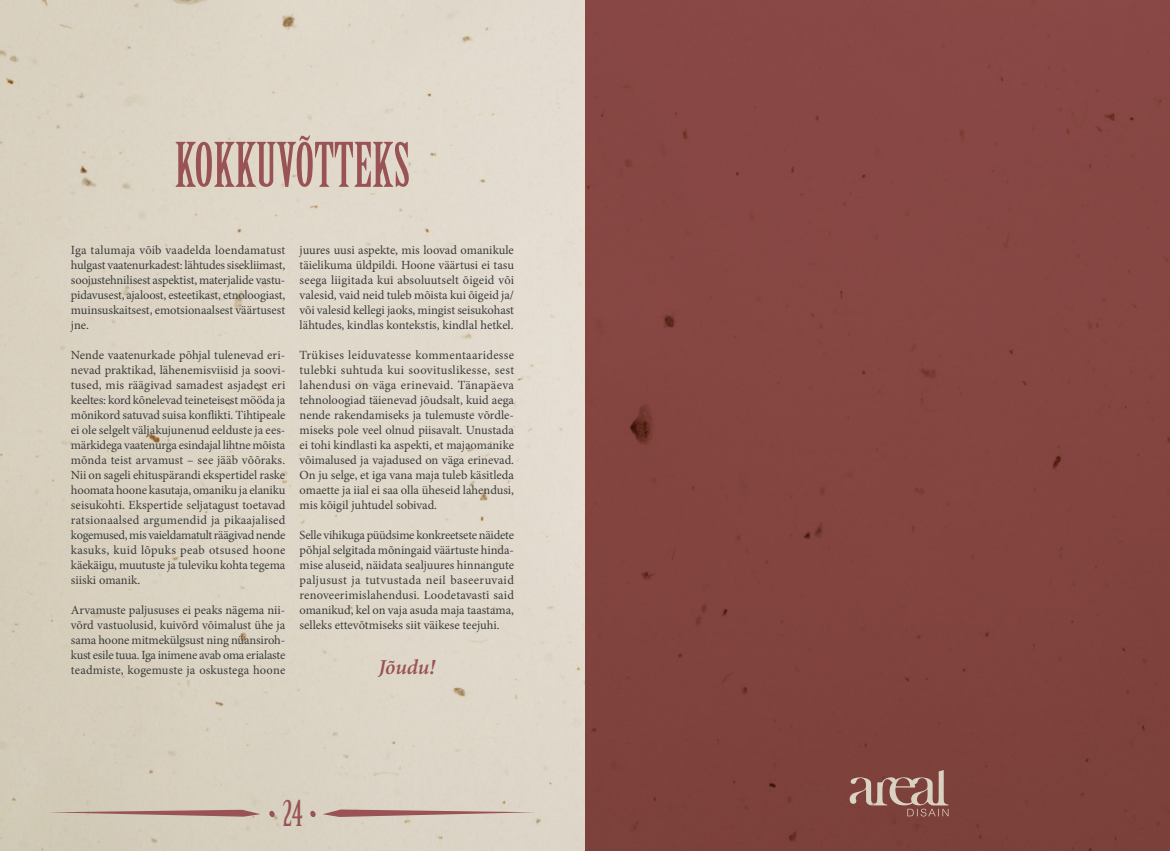
<style>
.page{position:relative;width:1170px;height:851px;background:#fff}
.page>*{position:absolute;margin:0;border:0;box-sizing:border-box;transform-origin:0 0}
.t1{font:60px "Birch Std";color:#995354}
.t2{font:35px "Birch Std";color:#995354}
.t3{font:italic 600 21.25px "Minion Pro";letter-spacing:-.005em;color:#995354}
.t4{font:12.5px/15px "Minion Pro";letter-spacing:-.005em;color:#3c3c3b;text-align:justify}
</style>
<div class="page">
<img style="left:0;top:0;width:585px;height:850px">
<svg style="left:48px;top:809px;width:212px;height:7px"></svg>
<svg style="left:268px;top:810px;width:7px;height:7px"></svg>
<svg style="left:309px;top:810px;width:7px;height:7px"></svg>
<svg style="left:322px;top:809px;width:213px;height:7px"></svg>
<div style="left:585px;top:0;width:584px;height:850px;background:#844540"></div>
<h1 class="t1" style="left:175px;top:131px;width:234px">KOKKUVÕTTEKS</h1>
<p class="t4" style="left:71px;top:242px;width:216px">Iga talumaja võib vaadelda loendamatust hulgast vaatenurkadest: lähtudes sisekliimast, soojustehnilisest aspektist, materjalide vastu&shy;pidavusest, ajaloost, esteetikast, etnoloogiast, muinsuskaitsest, emotsionaalsest väärtusest jne.</p>
<p class="t4" style="left:71px;top:347px;width:216px">Nende vaatenurkade põhjal tulenevad eri&shy;nevad praktikad, lähenemisviisid ja soovi&shy;tused, mis räägivad samadest asjadest eri keeltes: kord kõnelevad teineteisest mööda ja mõnikord satuvad suisa konflikti. Tihtipeale ei ole selgelt väljakujunenud eelduste ja ees&shy;märkidega vaatenurga esindajal lihtne mõista mõnda teist arvamust – see jääb võõraks.<br>Nii on sageli ehituspärandi ekspertidel raske hoomata hoone kasutaja, omaniku ja elaniku seisukohti. Ekspertide seljatagust toetavad ratsionaalsed argumendid ja pikaajalised kogemused, mis vaieldamatult räägivad nende kasuks, kuid lõpuks peab otsused hoone käekäigu, muutuste ja tuleviku kohta tegema siiski omanik.</p>
<p class="t4" style="left:71px;top:602px;width:216px">Arvamuste paljususes ei peaks nägema nii&shy;võrd vastuolusid, kuivõrd võimalust ühe ja sama hoone mitmekülgsust ning nüansiroh&shy;kust esile tuua. Iga inimene avab oma erialaste teadmiste, kogemuste ja oskustega hoone</p>
<p class="t4" style="left:299px;top:242px;width:216px">juures uusi aspekte, mis loovad omanikule täielikuma üldpildi. Hoone väärtusi ei tasu seega liigitada kui absoluutselt õigeid või valesid, vaid neid tuleb mõista kui õigeid ja/ või valesid kellegi jaoks, mingist seisukohast lähtudes, kindlas kontekstis, kindlal hetkel.</p>
<p class="t4" style="left:299px;top:347px;width:216px">Trükises leiduvatesse kommentaaridesse tulebki suhtuda kui soovituslikesse, sest lahendusi on väga erinevaid. Tänapäeva tehnoloogiad täienevad jõudsalt, kuid aega nende rakendamiseks ja tulemuste võrdle&shy;miseks pole veel olnud piisavalt. Unustada ei tohi kindlasti ka aspekti, et majaomanike võimalused ja vajadused on väga erinevad.<br>On ju selge, et iga vana maja tuleb käsitleda omaette ja iial ei saa olla üheseid lahendusi, mis kõigil juhtudel sobivad.</p>
<p class="t4" style="left:299px;top:527px;width:216px">Selle vihikuga püüdsime konkreetsete näidete põhjal selgitada mõningaid väärtuste hinda&shy;mise aluseid, näidata sealjuures hinnangute paljusust ja tutvustada neil baseeruvaid renoveerimislahendusi. Loodetavasti said omanikud, kel on vaja asuda maja taastama, selleks ettevõtmiseks siit väikese teejuhi.</p>
<h3 class="t3" style="left:378px;top:652px;width:58px">Jõudu!</h3>
<h2 class="t2" style="left:283px;top:793px;width:21px">24</h2>
</div>
